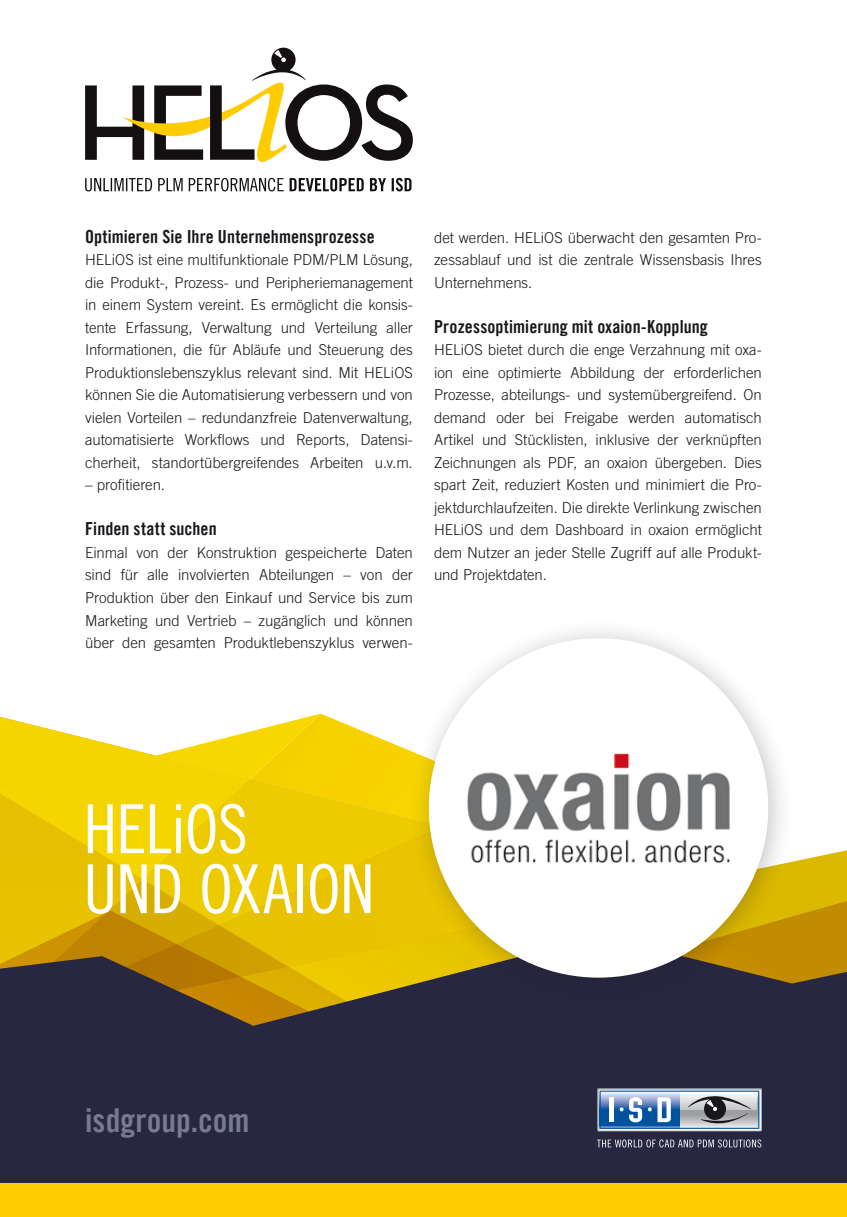
<style>
.page{position:relative;width:847px;height:1217px;background:#fff}
.page>*{position:absolute;margin:0;border:0;box-sizing:border-box;transform-origin:0 0}
.t1{font:67.5px "Trade Gothic LT Com Cn 18";letter-spacing:-.01em;color:#fff}
.t2{font:33px "Trade Gothic LT Com Bd Cn 20";letter-spacing:.005em;color:#787a92}
.Fließtext{font:18px "Trade Gothic LT Com Bd Cn 20";letter-spacing:.005em;color:#1a171c}
.Fließtext-2{font:300 15px/22.5px "Trade Gothic LT Com";letter-spacing:-.005em;color:#1a171c;text-align:justify}
</style>
<div class="page">
<div style="left:0;top:1182px;width:846px;height:34px;background:#fecc00"></div>
<svg style="left:0;top:713px;width:408px;height:184px;background:#f2d31d"></svg>
<svg style="left:0;top:897px;width:846px;height:38px;background:#dfb700"></svg>
<svg style="left:0;top:935px;width:846px;height:247px;background:#403837"></svg>
<div style="left:408px;top:617px;width:386px;height:386px;background:#1a171c;opacity:.26"></div>
<div style="left:428px;top:638px;width:339px;height:339px;background:#fff;border-radius:50%"></div>
<img style="left:467px;top:753px;width:263px;height:110px">
<svg style="left:85px;top:48px;width:327px;height:114px"></svg>
<svg style="left:85px;top:178px;width:326px;height:13px"></svg>
<svg style="left:597px;top:1087px;width:164px;height:44px"></svg>
<svg style="left:596px;top:1139px;width:165px;height:8px"></svg>
<p class="Fließtext" style="left:85px;top:225px;width:291px">Optimieren Sie Ihre Unternehmensprozesse</p>
<p class="Fließtext-2" style="left:85px;top:248px;width:329px">HELiOS ist eine multifunktionale PDM/PLM Lösung, die Produkt-, Prozess- und Peripheriemanagement in einem System vereint. Es ermöglicht die konsis&shy;tente Erfassung, Verwaltung und Verteilung aller Informationen, die für Abläufe und Steuerung des Produktionslebenszyklus relevant sind. Mit HELiOS können Sie die Automatisierung verbessern und von vielen Vorteilen – redundanzfreie Datenverwaltung, automatisierte Workflows und Reports, Datensi&shy;cherheit, standortübergreifendes Arbeiten u.v.m.</p>
<p class="Fließtext-2" style="left:85px;top:473px;width:81px">– profitieren.</p>
<p class="Fließtext" style="left:85px;top:518px;width:133px">Finden statt suchen</p>
<p class="Fließtext-2" style="left:85px;top:541px;width:329px">Einmal von der Konstruktion gespeicherte Daten sind für alle involvierten Abteilungen – von der Produktion über den Einkauf und Service bis zum Marketing und Vertrieb – zugänglich und können über den gesamten Produktlebenszyklus verwen-</p>
<p class="Fließtext-2" style="left:434px;top:226px;width:329px">det werden. HELiOS überwacht den gesamten Pro&shy;zessablauf und ist die zentrale Wissensbasis Ihres Unternehmens.</p>
<p class="Fließtext" style="left:434px;top:315px;width:275px">Prozessoptimierung mit oxaion-Kopplung</p>
<p class="Fließtext-2" style="left:434px;top:338px;width:329px">HELiOS bietet durch die enge Verzahnung mit oxa&shy;ion eine optimierte Abbildung der erforderlichen Prozesse, abteilungs- und systemübergreifend. On demand oder bei Freigabe werden automatisch Artikel und Stücklisten, inklusive der verknüpften Zeichnungen als PDF, an oxaion übergeben. Dies spart Zeit, reduziert Kosten und minimiert die Pro&shy;jektdurchlaufzeiten. Die direkte Verlinkung zwischen HELiOS und dem Dashboard in oxaion ermöglicht dem Nutzer an jeder Stelle Zugriff auf alle Produkt&shy;und Projektdaten.</p>
<p class="t1" style="left:83px;top:788px;width:166px">HELiOS</p>
<p class="t1" style="left:83px;top:848px;width:292px">UND OXAION</p>
<p class="t2" style="left:85px;top:1099px;width:166px">isdgroup.com</p>
</div>
